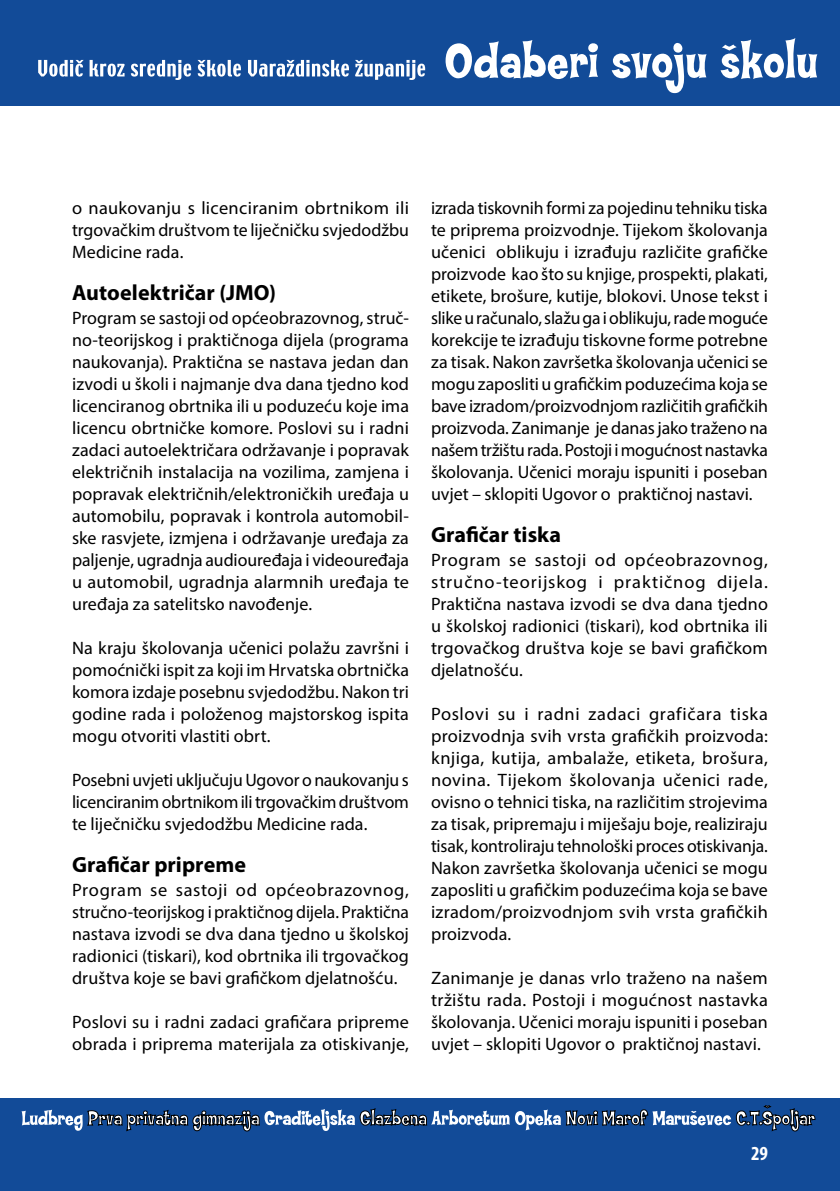
<style>
.page{position:relative;width:840px;height:1191px;background:#fff}
.page>*{position:absolute;margin:0;border:0;box-sizing:border-box;transform-origin:0 0}
.t1{font:700 22px "Myriad Pro";letter-spacing:.005em;color:#000}
.t2{font:700 condensed 20px "Myriad Pro";color:#fff}
.t3{font:18px/22px "Myriad Pro";letter-spacing:.005em;color:#000;text-align:justify}
</style>
<div class="page">
<div style="left:0;top:0;width:839px;height:105px;background:#124b98"></div>
<svg style="left:445px;top:40px;width:153px;height:39px"></svg>
<svg style="left:611px;top:43px;width:95px;height:51px"></svg>
<svg style="left:720px;top:38px;width:96px;height:41px"></svg>
<svg style="left:38px;top:60px;width:86px;height:17px"></svg>
<svg style="left:131px;top:60px;width:60px;height:20px"></svg>
<svg style="left:197px;top:60px;width:44px;height:17px"></svg>
<svg style="left:248px;top:60px;width:101px;height:17px"></svg>
<svg style="left:355px;top:60px;width:70px;height:20px"></svg>
<div style="left:0;top:1098px;width:839px;height:93px;background:#124b98"></div>
<svg style="left:22px;top:1105px;width:793px;height:26px"></svg>
<p class="t3" style="left:72px;top:197px;width:338px">o naukovanju s licenciranim obrtnikom ili trgovačkim društvom te liječničku svjedodžbu Medicine rada.</p>
<p class="t1" style="left:72px;top:278px;width:205px">Autoelektričar (JMO)</p>
<p class="t3" style="left:72px;top:307px;width:338px">Program se sastoji od općeobrazovnog, struč&shy;no-teorijskog i praktičnoga dijela (programa naukovanja). Praktična se nastava jedan dan izvodi u školi i najmanje dva dana tjedno kod licenciranog obrtnika ili u poduzeću koje ima licencu obrtničke komore. Poslovi su i radni zadaci autoelektričara održavanje i popravak električnih instalacija na vozilima, zamjena i popravak električnih/elektroničkih uređaja u automobilu, popravak i kontrola automobil&shy;ske rasvjete, izmjena i održavanje uređaja za paljenje, ugradnja audiouređaja i videouređaja u automobil, ugradnja alarmnih uređaja te uređaja za satelitsko navođenje.</p>
<p class="t3" style="left:72px;top:637px;width:338px">Na kraju školovanja učenici polažu završni i pomoćnički ispit za koji im Hrvatska obrtnička komora izdaje posebnu svjedodžbu. Nakon tri godine rada i položenog majstorskog ispita mogu otvoriti vlastiti obrt.</p>
<p class="t3" style="left:72px;top:769px;width:338px">Posebni uvjeti uključuju Ugovor o naukovanju s licenciranim obrtnikom ili trgovačkim društvom te liječničku svjedodžbu Medicine rada.</p>
<p class="t1" style="left:72px;top:850px;width:175px">Grafičar pripreme</p>
<p class="t3" style="left:72px;top:879px;width:338px">Program se sastoji od općeobrazovnog, stručno-teorijskog i praktičnog dijela. Praktična nastava izvodi se dva dana tjedno u školskoj radionici (tiskari), kod obrtnika ili trgovačkog društva koje se bavi grafičkom djelatnošću.</p>
<p class="t3" style="left:72px;top:1011px;width:338px">Poslovi su i radni zadaci grafičara pripreme obrada i priprema materijala za otiskivanje,</p>
<p class="t3" style="left:431px;top:197px;width:338px">izrada tiskovnih formi za pojedinu tehniku tiska te priprema proizvodnje. Tijekom školovanja učenici oblikuju i izrađuju različite grafičke proizvode kao što su knjige, prospekti, plakati, etikete, brošure, kutije, blokovi. Unose tekst i slike u računalo, slažu ga i oblikuju, rade moguće korekcije te izrađuju tiskovne forme potrebne za tisak. Nakon završetka školovanja učenici se mogu zaposliti u grafičkim poduzećima koja se bave izradom/proizvodnjom različitih grafičkih proizvoda. Zanimanje je danas jako traženo na našem tržištu rada. Postoji i mogućnost nastavka školovanja. Učenici moraju ispuniti i poseban uvjet – sklopiti Ugovor o praktičnoj nastavi.</p>
<p class="t1" style="left:431px;top:520px;width:131px">Grafičar tiska</p>
<p class="t3" style="left:431px;top:549px;width:338px">Program se sastoji od općeobrazovnog, stručno-teorijskog i praktičnog dijela.<br>Praktična nastava izvodi se dva dana tjedno u školskoj radionici (tiskari), kod obrtnika ili trgovačkog društva koje se bavi grafičkom djelatnošću.</p>
<p class="t3" style="left:431px;top:703px;width:338px">Poslovi su i radni zadaci grafičara tiska proizvodnja svih vrsta grafičkih proizvoda: knjiga, kutija, ambalaže, etiketa, brošura, novina. Tijekom školovanja učenici rade, ovisno o tehnici tiska, na različitim strojevima za tisak, pripremaju i miješaju boje, realiziraju tisak, kontroliraju tehnološki proces otiskivanja.<br>Nakon završetka školovanja učenici se mogu zaposliti u grafičkim poduzećima koja se bave izradom/proizvodnjom svih vrsta grafičkih proizvoda.</p>
<p class="t3" style="left:431px;top:967px;width:338px">Zanimanje je danas vrlo traženo na našem tržištu rada. Postoji i mogućnost nastavka školovanja. Učenici moraju ispuniti i poseban uvjet – sklopiti Ugovor o praktičnoj nastavi.</p>
<p class="t2" style="left:750px;top:1141px;width:18px">29</p>
</div>
